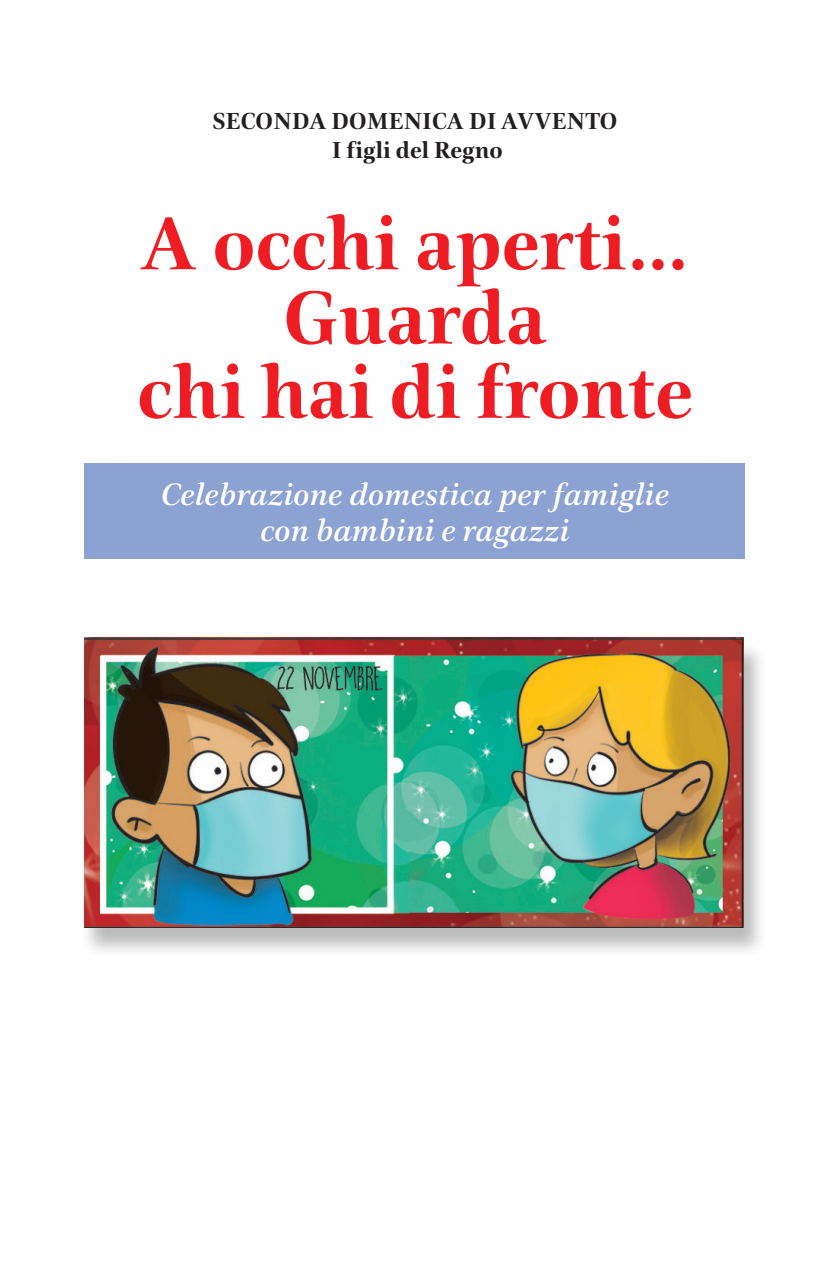
<style>
.page{position:relative;width:830px;height:1276px;background:#fff}
.page>*{position:absolute;margin:0;border:0;box-sizing:border-box;transform-origin:0 0}
.Titolo_della_domenic{font:700 76.5px "Civita";letter-spacing:.005em;color:#ee1d23}
.Celebrazione_domesti{font:italic 500 31.5px "Civita";color:#fff}
.t1{font:700 23.62px "Civita";letter-spacing:.01em;color:#231f20}
</style>
<div class="page">
<div style="left:85px;top:463px;width:660px;height:96px;background:#8ca2d2"></div>
<div style="left:81px;top:641px;width:686px;height:317px;background:#231f20;opacity:.3"></div>
<img style="left:85px;top:638px;width:658px;height:290px">
<p class="t1" style="left:212px;top:105px;width:406px">SECONDA DOMENICA DI AVVENTO</p>
<p class="t1" style="left:332px;top:135px;width:172px">I figli del Regno</p>
<p class="Titolo_della_domenic" style="left:140px;top:192px;width:551px">A occhi aperti…</p>
<p class="Titolo_della_domenic" style="left:283px;top:267px;width:264px">Guarda</p>
<p class="Titolo_della_domenic" style="left:137px;top:341px;width:557px">chi hai di fronte</p>
<p class="Celebrazione_domesti" style="left:161px;top:474px;width:509px">Celebrazione domestica per famiglie</p>
<p class="Celebrazione_domesti" style="left:260px;top:510px;width:310px">con bambini e ragazzi</p>
</div>
